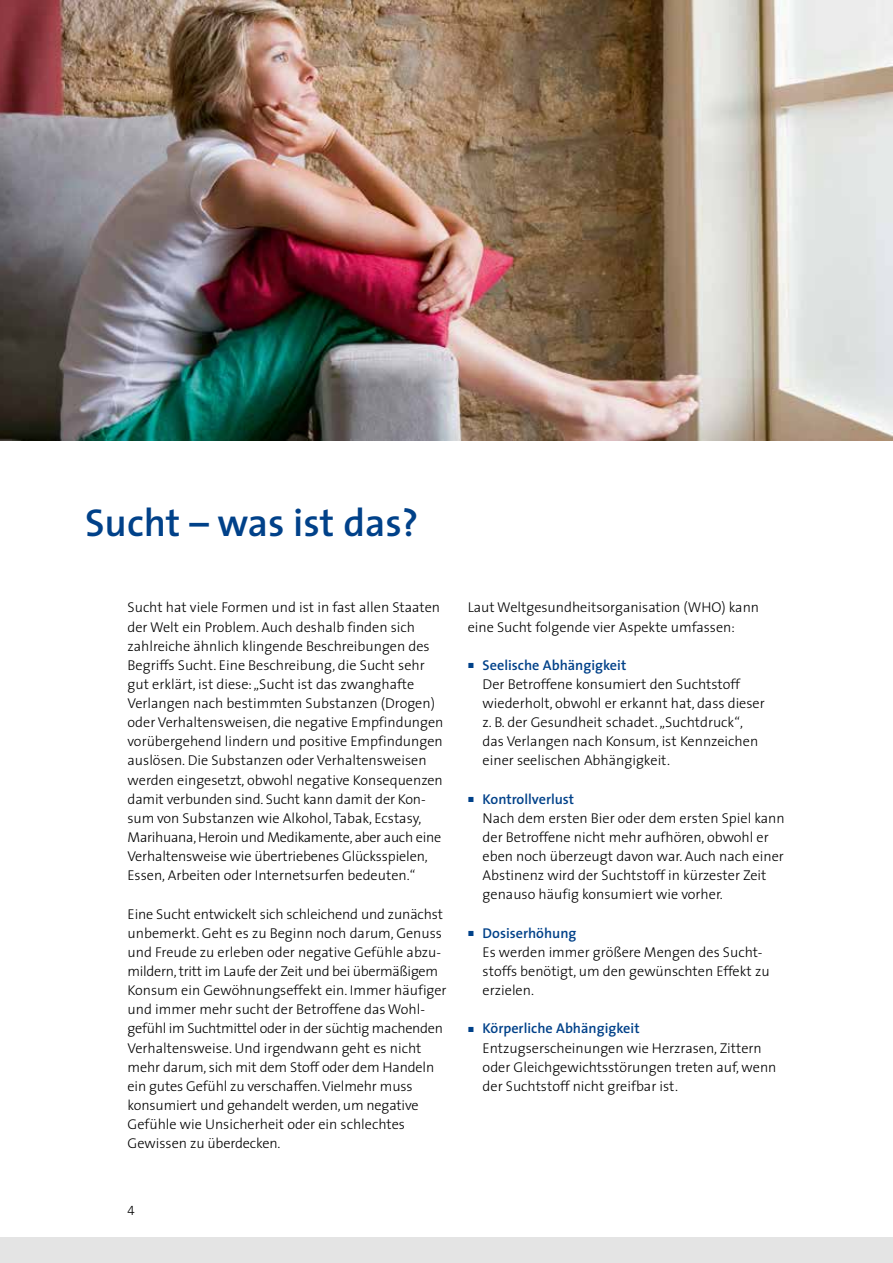
<style>
.page{position:relative;width:893px;height:1263px;background:#fff}
.page>*{position:absolute;margin:0;border:0;box-sizing:border-box;transform-origin:0 0}
.t1{font:600 39px "The Sans";color:#004189}
.t2{font:300 14.25px/19.2px "The Sans";color:#000}
.t3{font:13.5px "The Sans Light Caps";color:#000}
.s1{font-family:"The Sans Light Expert";font-weight:400;font-size:7.5px;color:#004189}
.s2{font-weight:600;color:#004189}
</style>
<div class="page">
<img style="left:0;top:0;width:893px;height:440px">
<div style="left:0;top:1237px;width:893px;height:26px;background:#e4e4e4"></div>
<h1 class="t1" style="left:85px;top:490px;width:335px">Sucht – was ist das?</h1>
<p class="t2" style="left:128px;top:597px;width:317px">Sucht hat viele Formen und ist in fast allen Staaten der Welt ein Problem. Auch deshalb finden sich zahlreiche ähnlich klingende Beschreibungen des Begriffs Sucht. Eine Beschreibung, die Sucht sehr gut erklärt, ist diese: „Sucht ist das zwanghafte Verlangen nach bestimmten Substanzen (Drogen) oder Verhaltensweisen, die negative Empfindungen vorübergehend lindern und positive Empfindungen auslösen. Die Substanzen oder Verhaltensweisen werden eingesetzt, obwohl negative Konsequenzen damit verbunden sind. Sucht kann damit der Kon&shy;sum von Substanzen wie Alkohol, Tabak, Ecstasy, Marihuana, Heroin und Medikamente, aber auch eine Verhaltensweise wie übertriebenes Glücksspielen, Essen, Arbeiten oder Internetsurfen bedeuten.“</p>
<p class="t2" style="left:128px;top:904px;width:320px">Eine Sucht entwickelt sich schleichend und zunächst unbemerkt. Geht es zu Beginn noch darum, Genuss und Freude zu erleben oder negative Gefühle abzu&shy;mildern, tritt im Laufe der Zeit und bei übermäßigem Konsum ein Gewöhnungseffekt ein. Immer häufiger und immer mehr sucht der Betroffene das Wohl&shy;gefühl im Suchtmittel oder in der süchtig machenden Verhaltensweise. Und irgendwann geht es nicht mehr darum, sich mit dem Stoff oder dem Handeln ein gutes Gefühl zu verschaffen. Vielmehr muss konsumiert und gehandelt werden, um negative Gefühle wie Unsicherheit oder ein schlechtes Gewissen zu überdecken.</p>
<p class="t2" style="left:468px;top:598px;width:293px">Laut Weltgesundheitsorganisation (WHO) kann eine Sucht folgende vier Aspekte umfassen:</p>
<p class="t2" style="left:483px;top:655px;width:284px;text-indent:-15px"><span class="s1">ó</span> <span class="s2">Seelische Abhängigkeit<br></span>Der Betroffene konsumiert den Suchtstoff wiederholt, obwohl er erkannt hat, dass dieser z. B. der Gesundheit schadet. „Suchtdruck“, das Verlangen nach Konsum, ist Kennzeichen einer seelischen Abhängigkeit.</p>
<p class="t2" style="left:483px;top:789px;width:304px;text-indent:-15px"><span class="s1">ó</span> <span class="s2">Kontrollverlust<br></span>Nach dem ersten Bier oder dem ersten Spiel kann der Betroffene nicht mehr aufhören, obwohl er eben noch überzeugt davon war. Auch nach einer Abstinenz wird der Suchtstoff in kürzester Zeit genauso häufig konsumiert wie vorher.</p>
<p class="t2" style="left:483px;top:923px;width:289px;text-indent:-15px"><span class="s1">ó</span> <span class="s2">Dosiserhöhung<br></span>Es werden immer größere Mengen des Sucht&shy;stoffs benötigt, um den gewünschten Effekt zu erzielen.</p>
<p class="t2" style="left:483px;top:1018px;width:295px;text-indent:-15px"><span class="s1">ó</span> <span class="s2">Körperliche Abhängigkeit </span>Entzugserscheinungen wie Herzrasen, Zittern oder Gleichgewichtsstörungen treten auf, wenn der Suchtstoff nicht greifbar ist.</p>
<p class="t3" style="left:128px;top:1200px;width:9px">4</p>
</div>
